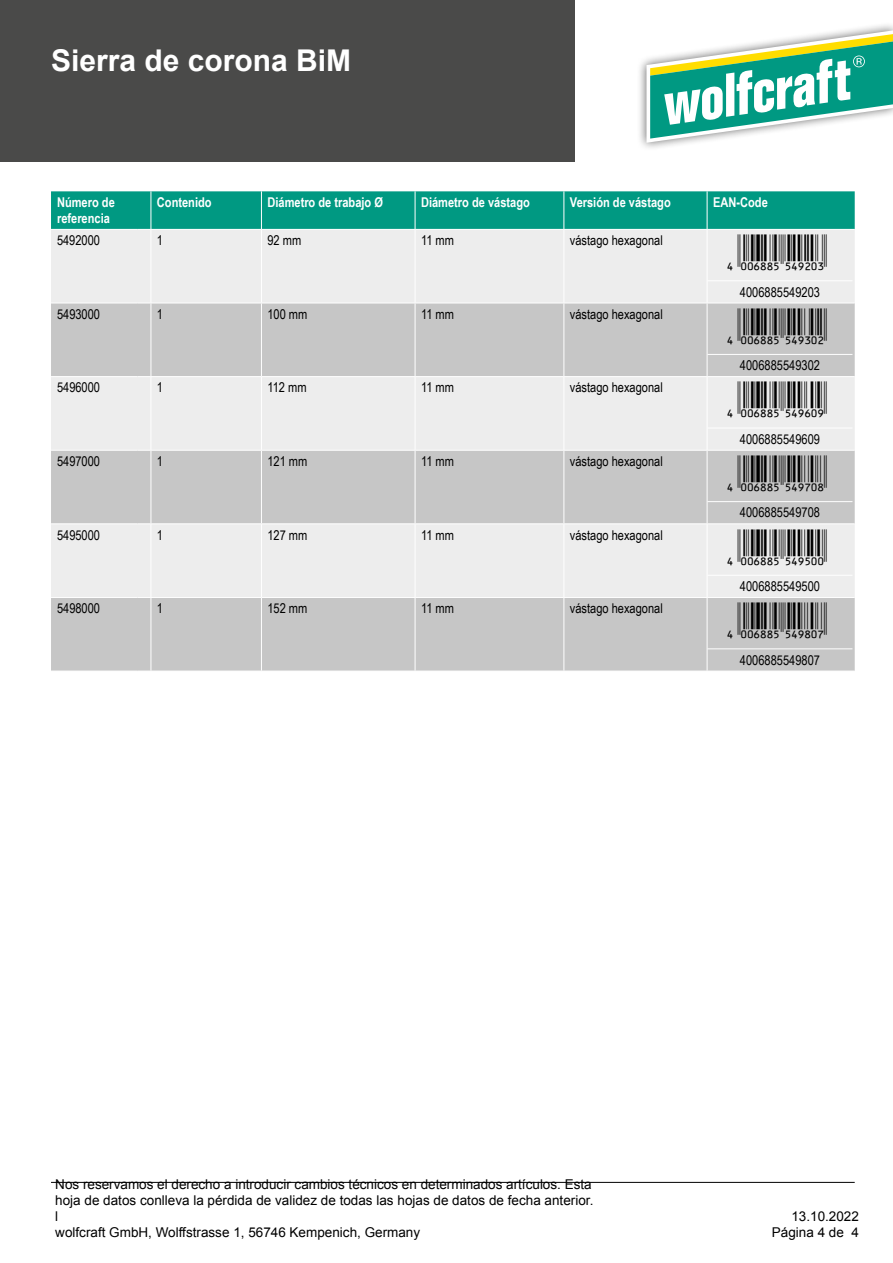
<style>
.page{position:relative;width:893px;height:1263px;background:#fff}
.page>*{position:absolute;margin:0;border:0;box-sizing:border-box;transform-origin:0 0}
.t1{font:36px/73.7px "Ean Bwr P36 Tt";color:#000;text-align:justify}
.t2{font:700 30px "Arial";color:#fff}
.t3{font:13.5px "Arial Narrow";color:#000}
.t4{font:13.5px/16.2px "Arial";color:#000;text-align:right}
.t5{font:700 13.5px/16.2px "Arial Narrow";color:#fff}
</style>
<div class="page">
<div style="left:0;top:0;width:574px;height:162px;background:#4a4a49"></div>
<hr style="left:51px;top:1182px;width:804px;height:1px;background:#000">
<div style="left:637px;top:22px;width:256px;height:130px;background:#000;opacity:.6"></div>
<svg style="left:646px;top:30px;width:247px;height:113px"></svg>
<div style="left:51px;top:230px;width:804px;height:73px;background:#ededed"></div>
<svg style="left:51px;top:304px;width:804px;height:367px;background:#d5d5d5"></svg>
<div style="left:51px;top:191px;width:804px;height:39px;background:#009982"></div>
<hr style="left:151px;top:229px;width:110px;height:1px;background:#fff">
<hr style="left:151px;top:230px;width:1px;height:73px;background:#fff">
<hr style="left:261px;top:229px;width:154px;height:1px;background:#fff">
<hr style="left:261px;top:230px;width:1px;height:73px;background:#fff">
<hr style="left:415px;top:229px;width:149px;height:1px;background:#fff">
<hr style="left:415px;top:230px;width:1px;height:73px;background:#fff">
<hr style="left:564px;top:229px;width:143px;height:1px;background:#fff">
<hr style="left:563px;top:230px;width:1px;height:73px;background:#fff">
<hr style="left:707px;top:229px;width:148px;height:1px;background:#fff">
<hr style="left:707px;top:230px;width:1px;height:73px;background:#fff">
<svg style="left:138px;top:303px;width:13px;height:1px"></svg>
<hr style="left:151px;top:303px;width:1px;height:73px;background:#fff">
<hr style="left:261px;top:303px;width:1px;height:73px;background:#fff">
<hr style="left:415px;top:303px;width:1px;height:73px;background:#fff">
<hr style="left:563px;top:303px;width:1px;height:73px;background:#fff">
<hr style="left:707px;top:303px;width:1px;height:73px;background:#fff">
<hr style="left:51px;top:376px;width:87px;height:1px;background:#fff">
<svg style="left:138px;top:376px;width:13px;height:1px"></svg>
<hr style="left:151px;top:376px;width:110px;height:1px;background:#fff">
<hr style="left:151px;top:377px;width:1px;height:73px;background:#fff">
<hr style="left:261px;top:376px;width:154px;height:1px;background:#fff">
<hr style="left:261px;top:377px;width:1px;height:73px;background:#fff">
<hr style="left:415px;top:376px;width:149px;height:1px;background:#fff">
<hr style="left:415px;top:377px;width:1px;height:73px;background:#fff">
<hr style="left:564px;top:376px;width:143px;height:1px;background:#fff">
<hr style="left:563px;top:377px;width:1px;height:73px;background:#fff">
<hr style="left:707px;top:376px;width:148px;height:1px;background:#fff">
<hr style="left:707px;top:377px;width:1px;height:73px;background:#fff">
<hr style="left:51px;top:450px;width:87px;height:1px;background:#fff">
<svg style="left:138px;top:450px;width:13px;height:1px"></svg>
<hr style="left:151px;top:450px;width:110px;height:1px;background:#fff">
<hr style="left:151px;top:451px;width:1px;height:72px;background:#fff">
<hr style="left:261px;top:450px;width:154px;height:1px;background:#fff">
<hr style="left:261px;top:451px;width:1px;height:72px;background:#fff">
<hr style="left:415px;top:450px;width:149px;height:1px;background:#fff">
<hr style="left:415px;top:451px;width:1px;height:72px;background:#fff">
<hr style="left:564px;top:450px;width:143px;height:1px;background:#fff">
<hr style="left:563px;top:451px;width:1px;height:72px;background:#fff">
<hr style="left:707px;top:450px;width:148px;height:1px;background:#fff">
<hr style="left:707px;top:451px;width:1px;height:72px;background:#fff">
<hr style="left:51px;top:523px;width:87px;height:1px;background:#fff">
<svg style="left:138px;top:523px;width:13px;height:1px"></svg>
<hr style="left:151px;top:523px;width:110px;height:1px;background:#fff">
<hr style="left:151px;top:524px;width:1px;height:73px;background:#fff">
<hr style="left:261px;top:523px;width:154px;height:1px;background:#fff">
<hr style="left:261px;top:524px;width:1px;height:73px;background:#fff">
<hr style="left:415px;top:523px;width:149px;height:1px;background:#fff">
<hr style="left:415px;top:524px;width:1px;height:73px;background:#fff">
<hr style="left:564px;top:523px;width:143px;height:1px;background:#fff">
<hr style="left:563px;top:524px;width:1px;height:73px;background:#fff">
<hr style="left:707px;top:523px;width:148px;height:1px;background:#fff">
<hr style="left:707px;top:524px;width:1px;height:73px;background:#fff">
<hr style="left:51px;top:597px;width:87px;height:1px;background:#fff">
<svg style="left:138px;top:597px;width:13px;height:1px"></svg>
<hr style="left:151px;top:597px;width:110px;height:1px;background:#fff">
<hr style="left:151px;top:598px;width:1px;height:73px;background:#fff">
<hr style="left:261px;top:597px;width:154px;height:1px;background:#fff">
<hr style="left:261px;top:598px;width:1px;height:73px;background:#fff">
<hr style="left:415px;top:597px;width:149px;height:1px;background:#fff">
<hr style="left:415px;top:598px;width:1px;height:73px;background:#fff">
<hr style="left:564px;top:597px;width:143px;height:1px;background:#fff">
<hr style="left:563px;top:598px;width:1px;height:73px;background:#fff">
<hr style="left:707px;top:597px;width:148px;height:1px;background:#fff">
<hr style="left:707px;top:598px;width:1px;height:73px;background:#fff">
<hr style="left:707px;top:280px;width:145px;height:1px;background:#fff">
<hr style="left:707px;top:354px;width:145px;height:1px;background:#fff">
<hr style="left:707px;top:428px;width:145px;height:1px;background:#fff">
<hr style="left:707px;top:501px;width:145px;height:1px;background:#fff">
<hr style="left:707px;top:575px;width:145px;height:1px;background:#fff">
<hr style="left:707px;top:648px;width:145px;height:1px;background:#fff">
<h2 class="t2" style="left:51px;top:40px;width:302px">Sierra de corona BiM</h2>
<p class="t5" style="left:57px;top:194px;width:59px">Número de referencia</p>
<p class="t5" style="left:157px;top:194px;width:56px">Contenido</p>
<p class="t5" style="left:267px;top:194px;width:117px">Diámetro de trabajo Ø</p>
<p class="t5" style="left:421px;top:194px;width:110px">Diámetro de vástago</p>
<p class="t5" style="left:570px;top:194px;width:102px">Versión de vástago</p>
<p class="t5" style="left:713px;top:194px;width:56px">EAN-Code</p>
<p class="t3" style="left:57px;top:231px;width:45px">5492000</p>
<p class="t3" style="left:157px;top:231px;width:8px">1</p>
<p class="t3" style="left:267px;top:231px;width:35px">92 mm</p>
<p class="t3" style="left:421px;top:231px;width:35px">11 mm</p>
<p class="t3" style="left:570px;top:231px;width:94px">vástago hexagonal</p>
<p class="t3" style="left:740px;top:282px;width:82px">4006885549203</p>
<p class="t3" style="left:57px;top:304px;width:45px">5493000</p>
<p class="t3" style="left:157px;top:304px;width:8px">1</p>
<p class="t3" style="left:267px;top:304px;width:41px">100 mm</p>
<p class="t3" style="left:421px;top:304px;width:35px">11 mm</p>
<p class="t3" style="left:570px;top:304px;width:94px">vástago hexagonal</p>
<p class="t3" style="left:740px;top:356px;width:82px">4006885549302</p>
<p class="t3" style="left:57px;top:378px;width:45px">5496000</p>
<p class="t3" style="left:157px;top:378px;width:8px">1</p>
<p class="t3" style="left:267px;top:378px;width:41px">112 mm</p>
<p class="t3" style="left:421px;top:378px;width:35px">11 mm</p>
<p class="t3" style="left:570px;top:378px;width:94px">vástago hexagonal</p>
<p class="t3" style="left:740px;top:429px;width:82px">4006885549609</p>
<p class="t3" style="left:57px;top:451px;width:45px">5497000</p>
<p class="t3" style="left:157px;top:451px;width:8px">1</p>
<p class="t3" style="left:267px;top:451px;width:41px">121 mm</p>
<p class="t3" style="left:421px;top:451px;width:35px">11 mm</p>
<p class="t3" style="left:570px;top:451px;width:94px">vástago hexagonal</p>
<p class="t3" style="left:740px;top:503px;width:82px">4006885549708</p>
<p class="t3" style="left:57px;top:525px;width:45px">5495000</p>
<p class="t3" style="left:157px;top:525px;width:8px">1</p>
<p class="t3" style="left:267px;top:525px;width:41px">127 mm</p>
<p class="t3" style="left:421px;top:525px;width:35px">11 mm</p>
<p class="t3" style="left:570px;top:525px;width:94px">vástago hexagonal</p>
<p class="t3" style="left:740px;top:576px;width:82px">4006885549500</p>
<p class="t3" style="left:57px;top:599px;width:45px">5498000</p>
<p class="t3" style="left:157px;top:599px;width:8px">1</p>
<p class="t3" style="left:267px;top:599px;width:41px">152 mm</p>
<p class="t3" style="left:421px;top:599px;width:35px">11 mm</p>
<p class="t3" style="left:570px;top:599px;width:94px">vástago hexagonal</p>
<p class="t3" style="left:740px;top:650px;width:82px">4006885549807</p>
<h1 class="t1" style="left:717px;top:216px;width:111px">'!0A68IF-FEJCAD! '!0A68IF-FEJDAC! '!0A68IF-FEJGAJ! '!0A68IF-FEJHAI! '!0A68IF-FEJFAA! '!0A68IF-FEJIAH!</h1>
<p class="t4" style="left:55px;top:1176px;width:540px;text-align:left">Nos reservamos el derecho a introducir cambios técnicos en determinados artículos. Esta hoja de datos conlleva la pérdida de validez de todas las hojas de datos de fecha anterior. l<br>wolfcraft GmbH, Wolffstrasse 1, 56746 Kempenich, Germany</p>
<p class="t4" style="left:772px;top:1208px;width:89px">13.10.2022<br>Página 4 de 4</p>
</div>
